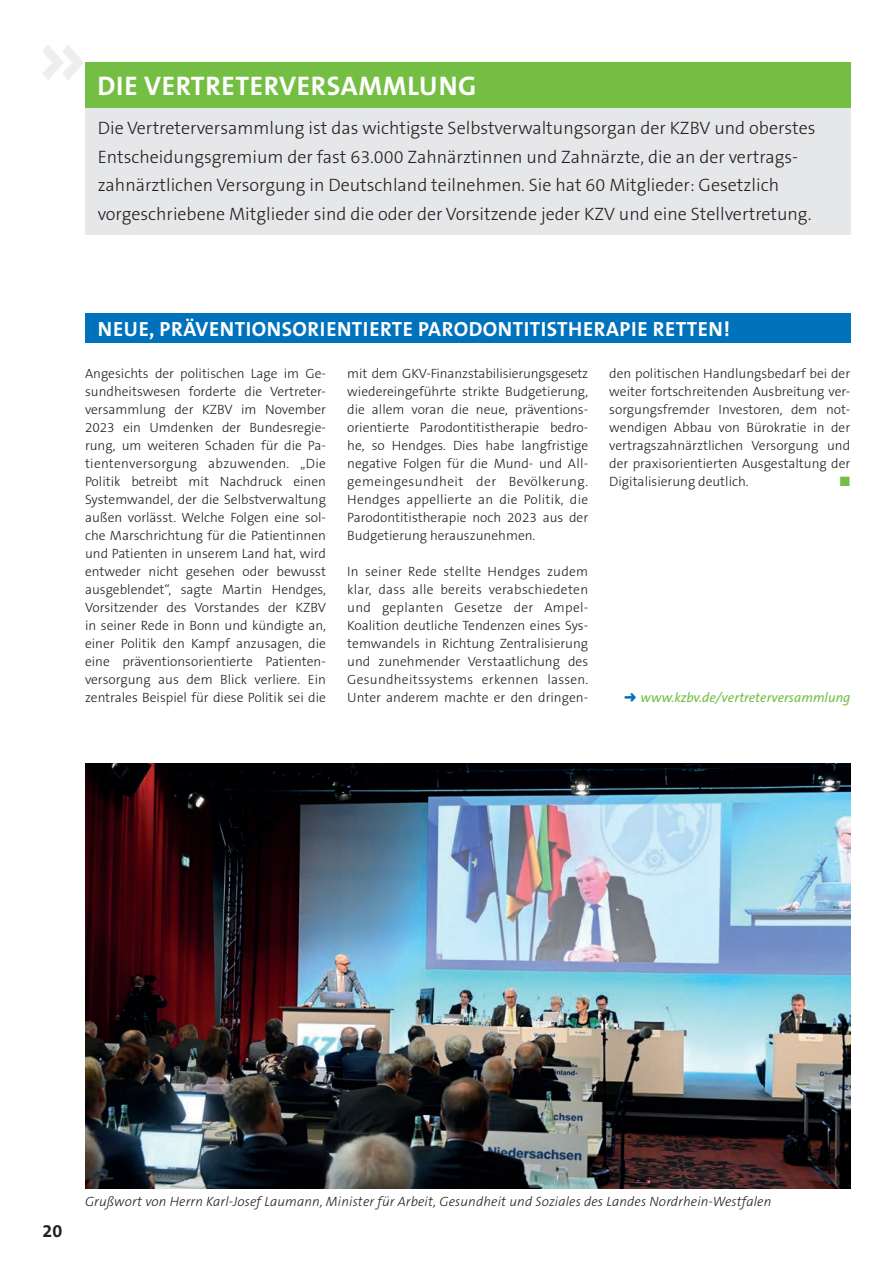
<style>
.page{position:relative;width:893px;height:1263px;background:#fff}
.page>*{position:absolute;margin:0;border:0;box-sizing:border-box;transform-origin:0 0}
.t1{font:700 27px "The Sans B Plus W7";letter-spacing:.025em;color:#fff}
.t2{font:700 20.7px "The Sans B Plus W7";letter-spacing:.025em;color:#fff}
.t3{font:300 18px/28.5px "The Sans B Plus W3";color:#231f20}
.t4{font:700 18px "The Sans B Plus W7";color:#231f20}
.t5{font:300 13.5px/18px "The Sans B Plus W3";color:#231f20;text-align:justify}
.t6{font:italic 300 13.5px "The Sans B Plus W3";letter-spacing:.01em;color:#231f20}
.t7{font:italic 13.5px "The Sans B Plus W5 Plain";color:#74bf43}
.t8{font:13.5px "Zapf Dingbats ITC";color:#74bf43}
.s1{color:#0072bc}
</style>
<div class="page">
<svg style="left:42px;top:45px;width:42px;height:35px"></svg>
<div style="left:85px;top:314px;width:765px;height:29px;background:#0072bc"></div>
<img style="left:85px;top:763px;width:765px;height:425px">
<div style="left:85px;top:108px;width:765px;height:126px;background:#e6e7e9"></div>
<div style="left:85px;top:63px;width:765px;height:45px;background:#74bf43"></div>
<h1 class="t1" style="left:98px;top:69px;width:380px">DIE VERTRETERVERSAMMLUNG</h1>
<p class="t3" style="left:98px;top:114px;width:719px">Die Vertreterversammlung ist das wichtigste Selbstverwaltungsorgan der KZBV und oberstes Entscheidungsgremium der fast 63.000 Zahnärztinnen und Zahnärzte, die an der vertrags&shy;zahnärztlichen Versorgung in Deutschland teilnehmen. Sie hat 60 Mitglieder: Gesetzlich vorgeschriebene Mitglieder sind die oder der Vorsitzende jeder KZV und eine Stellvertretung.</p>
<h2 class="t2" style="left:98px;top:316px;width:633px">NEUE, PRÄVENTIONSORIENTIERTE PARODONTITISTHERAPIE RETTEN!</h2>
<p class="t5" style="left:85px;top:364px;width:242px">Angesichts der politischen Lage im Ge&shy;sundheitswesen forderte die Vertreter&shy;versammlung der KZBV im November 2023 ein Umdenken der Bundesregie&shy;rung, um weiteren Schaden für die Pa&shy;tientenversorgung abzuwenden. „Die Politik betreibt mit Nachdruck einen Systemwandel, der die Selbstverwaltung außen vorlässt. Welche Folgen eine sol&shy;che Marschrichtung für die Patientinnen und Patienten in unserem Land hat, wird entweder nicht gesehen oder bewusst ausgeblendet“, sagte Martin Hendges, Vorsitzender des Vorstandes der KZBV in seiner Rede in Bonn und kündigte an, einer Politik den Kampf anzusagen, die eine präventionsorientierte Patienten&shy;versorgung aus dem Blick verliere. Ein zentrales Beispiel für diese Politik sei die</p>
<p class="t5" style="left:347px;top:364px;width:242px">mit dem GKV-Finanzstabilisierungsgesetz wiedereingeführte strikte Budgetierung, die allem voran die neue, präventions&shy;orientierte Parodontitistherapie bedro&shy;he, so Hendges. Dies habe langfristige negative Folgen für die Mund- und All&shy;gemeingesundheit der Bevölkerung.<br>Hendges appellierte an die Politik, die Parodontitistherapie noch 2023 aus der Budgetierung herauszunehmen.</p>
<p class="t5" style="left:347px;top:562px;width:242px">In seiner Rede stellte Hendges zudem klar, dass alle bereits verabschiedeten und geplanten Gesetze der Ampel-Koalition deutliche Tendenzen eines Sys&shy;temwandels in Richtung Zentralisierung und zunehmender Verstaatlichung des Gesundheitssystems erkennen lassen.<br>Unter anderem machte er den dringen-</p>
<p class="t5" style="left:609px;top:365px;width:242px">den politischen Handlungsbedarf bei der weiter fortschreitenden Ausbreitung ver&shy;sorgungsfremder Investoren, dem not&shy;wendigen Abbau von Bürokratie in der vertragszahnärztlichen Versorgung und der praxisorientierten Ausgestaltung der Digitalisierung deutlich.</p>
<p class="t8" style="left:840px;top:475px;width:12px">■</p>
<p class="t7" style="left:624px;top:689px;width:228px"><span class="s1">➜</span> www.kzbv.de/vertreterversammlung</p>
<h3 class="t4" style="left:43px;top:1220px;width:21px">20</h3>
<p class="t6" style="left:85px;top:1193px;width:688px">Grußwort von Herrn Karl-Josef Laumann, Minister für Arbeit, Gesundheit und Soziales des Landes Nordrhein-Westfalen</p>
</div>
